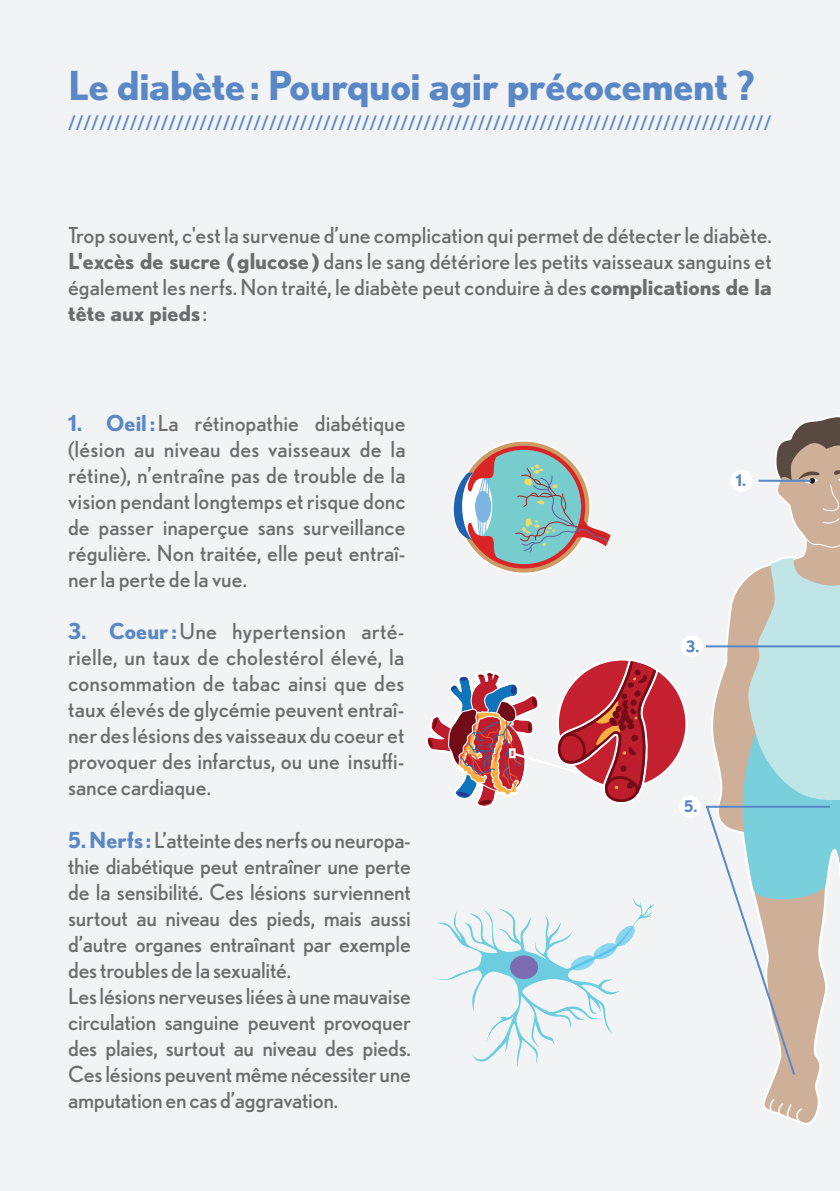
<style>
.page{position:relative;width:840px;height:1191px;background:#fff}
.page>*{position:absolute;margin:0;border:0;box-sizing:border-box;transform-origin:0 0}
.Überschrift_bold_blu{font:700 40px "Nobel";letter-spacing:-.01em;color:#5a88c6}
.Text_grey_regular{font:22px/26px "Nobel";color:#6c6d70;text-align:justify}
.Strecher_Überschrift{font:20px "Nobel";color:#5a88c6}
.t1{font:700 16px "Nobel";color:#5a88c6}
.s1{font-weight:700}
.s2{font-weight:700;color:#5a88c6}
</style>
<div class="page">
<div style="left:0;top:0;width:839px;height:1191px;background:#f2f3f4"></div>
<svg style="left:751px;top:455px;width:88px;height:670px"></svg>
<svg style="left:769px;top:1097px;width:36px;height:27px"></svg>
<svg style="left:801px;top:534px;width:38px;height:14px"></svg>
<svg style="left:821px;top:517px;width:18px;height:7px"></svg>
<svg style="left:776px;top:416px;width:63px;height:95px"></svg>
<div style="left:730px;top:470px;width:22px;height:22px;background:#fff;border-radius:50%"></div>
<div style="left:678px;top:795px;width:22px;height:22px;background:#fff;border-radius:50%"></div>
<div style="left:680px;top:635px;width:22px;height:22px;background:#fff;border-radius:50%"></div>
<svg style="left:686px;top:640px;width:12px;height:12px"></svg>
<svg style="left:436px;top:898px;width:218px;height:170px"></svg>
<hr style="left:758px;top:480px;width:52px;height:2px;background:#5a88c6">
<svg style="left:453px;top:441px;width:159px;height:133px"></svg>
<svg style="left:426px;top:659px;width:261px;height:153px"></svg>
<svg style="left:705px;top:558px;width:134px;height:519px"></svg>
<p class="Überschrift_bold_blu" style="left:68px;top:62px;width:687px">Le diabète: Pourquoi agir précocement ?</p>
<p class="Strecher_Überschrift" style="left:68px;top:111px;width:704px">///////////////////////////////////////////////////////////////////////////////////////////</p>
<p class="Text_grey_regular" style="left:68px;top:221px;width:705px">Trop souvent, c'est la survenue d’une complication qui permet de détecter le diabète.<br><span class="s1">L'excès de sucre (glucose)</span> dans le sang détériore les petits vaisseaux sanguins et également les nerfs. Non traité, le diabète peut conduire à des <span class="s1">complications de la tête aux pieds</span> :</p>
<p class="Text_grey_regular" style="left:68px;top:410px;width:339px"><span class="s2">1. Oeil:</span> La rétinopathie diabétique (lésion au niveau des vaisseaux de la rétine), n’entraîne pas de trouble de la vision pendant longtemps et risque donc de passer inaperçue sans surveillance régulière. Non traitée, elle peut entraî&shy;ner la perte de la vue.</p>
<p class="Text_grey_regular" style="left:68px;top:618px;width:337px"><span class="s2">3. Coeur :</span>Une hypertension arté&shy;rielle, un taux de cholestérol élevé, la consommation de tabac ainsi que des taux élevés de glycémie peuvent entraî&shy;ner des lésions des vaisseaux du coeur et provoquer des infarctus, ou une insuffi&shy;sance cardiaque.</p>
<p class="Text_grey_regular" style="left:68px;top:827px;width:344px"><span class="s2">5.Nerfs :</span> L’atteinte des nerfs ou neuropa&shy;thie diabétique peut entraîner une perte de la sensibilité. Ces lésions surviennent surtout au niveau des pieds, mais aussi d’autre organes entraînant par exemple des troubles de la sexualité.</p>
<p class="Text_grey_regular" style="left:68px;top:983px;width:344px">Les lésions nerveuses liées à une mauvaise circulation sanguine peuvent provoquer des plaies, surtout au niveau des pieds.<br>Ces lésions peuvent même nécessiter une amputation en cas d’aggravation.</p>
<p class="t1" style="left:735px;top:471px;width:12px">1.</p>
<p class="t1" style="left:683px;top:797px;width:15px">5.</p>
</div>
